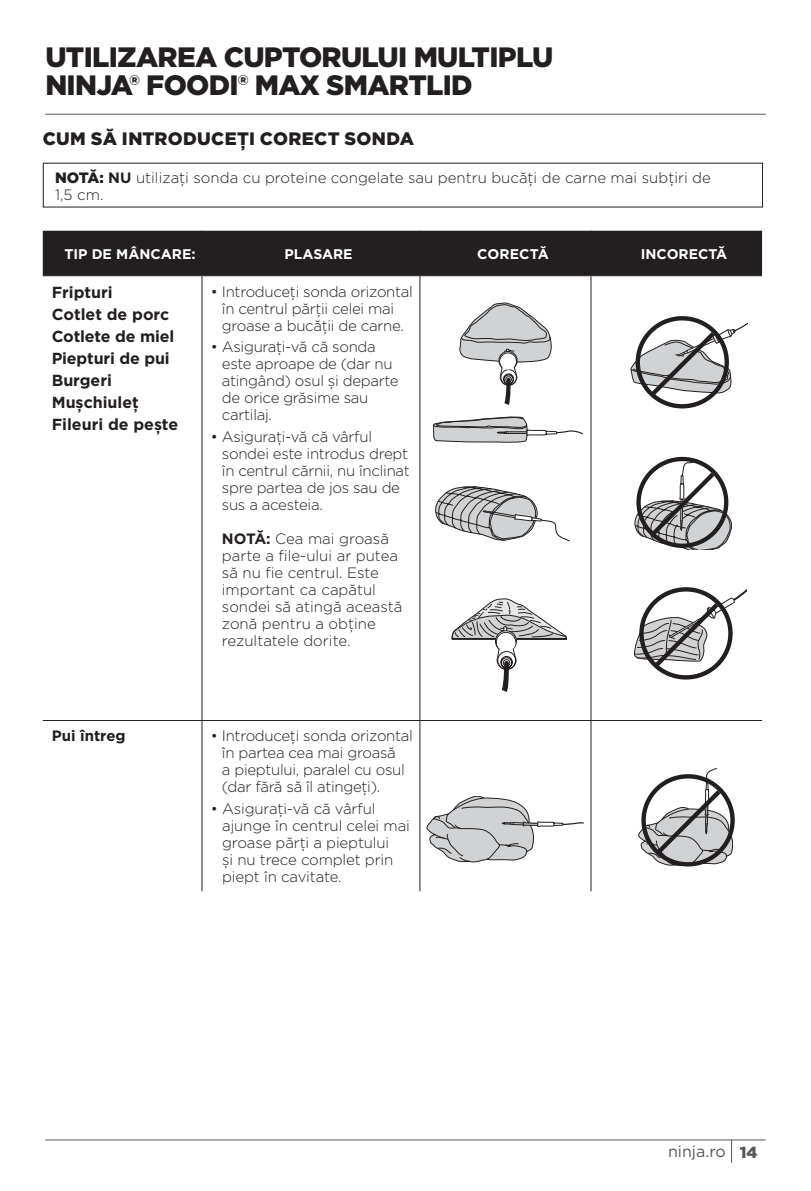
<style>
.page{position:relative;width:811px;height:1191px;background:#fff}
.page>*{position:absolute;margin:0;border:0;box-sizing:border-box;transform-origin:0 0}
.t1{font:900 28px/28px "Gotham";letter-spacing:-.025em;color:#231f20}
.t2{font:900 18px "Gotham";letter-spacing:.015em;color:#231f20}
.t3{font:700 16px/22px "Gotham";color:#231f20}
.t4{font:16px "Gotham";color:#57585a}
.t5{font:300 15px/17px "Gotham";letter-spacing:-.02em;color:#231f20}
.t6{font:300 15px/17px "Gotham";color:#231f20}
.t7{font:700 15px "Gotham";color:#231f20}
.t8{font:700 14px "Gotham";color:#fff}
.s1{font-weight:900}
.s2{font-weight:700}
</style>
<div class="page">
<hr style="left:45px;top:1139px;width:720px;height:1px;background:#57585a">
<svg style="left:731px;top:1140px;width:1px;height:22px"></svg>
<div style="left:43px;top:231px;width:719px;height:44px;background:#231f20"></div>
<svg style="left:43px;top:276px;width:719px;height:444px"></svg>
<hr style="left:201px;top:231px;width:1px;height:44px;background:#231f20">
<hr style="left:419px;top:231px;width:1px;height:44px;background:#231f20">
<hr style="left:201px;top:276px;width:1px;height:444px;background:#231f20">
<hr style="left:419px;top:276px;width:1px;height:444px;background:#231f20">
<hr style="left:201px;top:721px;width:1px;height:170px;background:#231f20">
<hr style="left:419px;top:721px;width:1px;height:170px;background:#231f20">
<hr style="left:43px;top:275px;width:159px;height:1px;background:#231f20">
<hr style="left:202px;top:275px;width:218px;height:1px;background:#231f20">
<hr style="left:420px;top:275px;width:171px;height:1px;background:#231f20">
<hr style="left:591px;top:275px;width:171px;height:1px;background:#231f20">
<hr style="left:43px;top:720px;width:159px;height:1px;background:#231f20">
<hr style="left:202px;top:720px;width:218px;height:1px;background:#231f20">
<hr style="left:420px;top:720px;width:171px;height:1px;background:#231f20">
<hr style="left:591px;top:720px;width:171px;height:1px;background:#231f20">
<hr style="left:590px;top:231px;width:1px;height:44px;background:#231f20">
<hr style="left:590px;top:276px;width:1px;height:444px;background:#231f20">
<hr style="left:590px;top:721px;width:1px;height:170px;background:#231f20">
<svg style="left:459px;top:303px;width:92px;height:102px"></svg>
<div style="left:501px;top:357px;width:14px;height:12px;background:#fff;border-radius:50%"></div>
<svg style="left:433px;top:417px;width:150px;height:25px"></svg>
<svg style="left:631px;top:315px;width:117px;height:85px"></svg>
<svg style="left:435px;top:486px;width:135px;height:55px"></svg>
<svg style="left:634px;top:460px;width:98px;height:90px"></svg>
<svg style="left:452px;top:598px;width:115px;height:94px"></svg>
<div style="left:497px;top:636px;width:18px;height:15px;background:#fff;border-radius:50%"></div>
<svg style="left:634px;top:585px;width:112px;height:86px"></svg>
<svg style="left:427px;top:796px;width:157px;height:66px"></svg>
<svg style="left:638px;top:768px;width:95px;height:97px"></svg>
<hr style="left:45px;top:114px;width:721px;height:1px;background:#57585a">
<h1 class="t1" style="left:45px;top:43px;width:509px">UTILIZAREA CUPTORULUI MULTIPLU<br>NINJA® FOODI® MAX SMARTLID</h1>
<p class="t2" style="left:43px;top:126px;width:373px">CUM SĂ INTRODUCEŢI CORECT SONDA</p>
<p class="t6" style="left:55px;top:168px;width:657px"><span class="s1">NOTĂ:</span> <span class="s2">NU</span> utilizaţi sonda cu proteine congelate sau pentru bucăţi de carne mai subţiri de<br>1,5 cm.</p>
<p class="t8" style="left:64px;top:244px;width:133px">TIP DE MÂNCARE:</p>
<p class="t8" style="left:284px;top:244px;width:70px">PLASARE</p>
<p class="t8" style="left:477px;top:244px;width:73px">CORECTĂ</p>
<p class="t8" style="left:641px;top:244px;width:88px">INCORECTĂ</p>
<p class="t3" style="left:52px;top:281px;width:128px">Fripturi<br>Cotlet de porc<br>Cotlete de miel<br>Piepturi de pui<br>Burgeri<br>Mușchiuleţ<br>Fileuri de pește</p>
<p class="t5" style="left:211px;top:282px;width:203px;text-align:center">• Introduceţi sonda orizontal în centrul părţii celei mai groase a bucăţii de carne.</p>
<p class="t5" style="left:222px;top:338px;width:178px;text-indent:-11px">• Asiguraţi-vă că sonda este aproape de (dar nu atingând) osul și departe de orice grăsime sau cartilaj.</p>
<p class="t5" style="left:222px;top:428px;width:189px;text-indent:-11px">• Asiguraţi-vă că vârful sondei este introdus drept în centrul cărnii, nu înclinat spre partea de jos sau de sus a acesteia.</p>
<p class="t6" style="left:222px;top:530px;width:182px"><span class="s2">NOTĂ:</span> Cea mai groasă parte a file-ului ar putea să nu fie centrul. Este important ca capătul sondei să atingă această zonă pentru a obţine rezultatele dorite.</p>
<p class="t7" style="left:52px;top:726px;width:75px">Pui întreg</p>
<p class="t5" style="left:222px;top:727px;width:192px;text-indent:-11px">• Introduceţi sonda orizontal în partea cea mai groasă<br>a pieptului, paralel cu osul (dar fără să îl atingeţi).</p>
<p class="t5" style="left:222px;top:800px;width:189px;text-indent:-11px">• Asiguraţi-vă că vârful ajunge în centrul celei mai groase părţi a pieptului<br>și nu trece complet prin piept în cavitate.</p>
<p class="t4" style="left:668px;top:1141px;width:91px">ninja.ro <span class="s1">14</span></p>
</div>
